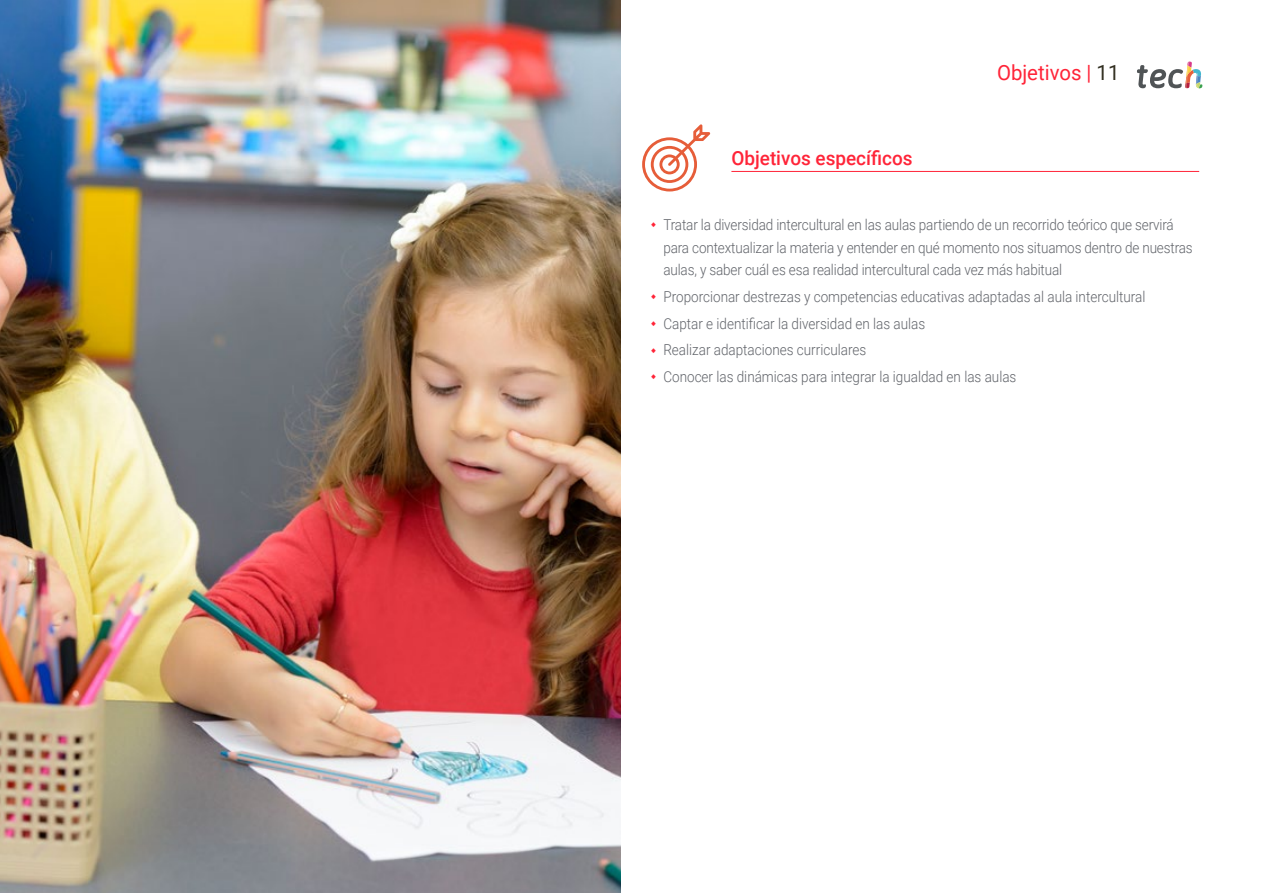
<style>
.page{position:relative;width:1263px;height:893px;background:#fff}
.page>*{position:absolute;margin:0;border:0;box-sizing:border-box;transform-origin:0 0}
.t1{font:21px "Roboto";color:#ff2438}
.t2{font:500 19.5px "Roboto";color:#ff2438}
.t3{font:300 15px/26.7px "Roboto";letter-spacing:-.01em;color:#61646a;scale:.9 1}
.s1{color:#312e20}
</style>
<div class="page">
<img style="left:0;top:0;width:621px;height:893px">
<hr style="left:731px;top:171px;width:468px;height:1px;background:#ff2438">
<svg style="left:642px;top:124px;width:68px;height:67px"></svg>
<svg style="left:1137px;top:62px;width:65px;height:27px"></svg>
<h2 class="t2" style="left:731px;top:144px;width:183px">Objetivos específicos</h2>
<h1 class="t1" style="left:997px;top:57px;width:124px">Objetivos | <span class="s1">11</span></h1>
<p class="t3" style="left:663px;top:213px;width:590px;line-height:22.5px">Tratar la diversidad intercultural en las aulas partiendo de un recorrido teórico que servirá para contextualizar la materia y entender en qué momento nos situamos dentro de nuestras aulas, y saber cuál es esa realidad intercultural cada vez más habitual</p>
<p class="t3" style="left:663px;top:283px;width:537px">Proporcionar destrezas y competencias educativas adaptadas al aula intercultural Captar e identificar la diversidad en las aulas<br>Realizar adaptaciones curriculares<br>Conocer las dinámicas para integrar la igualdad en las aulas</p>
</div>
